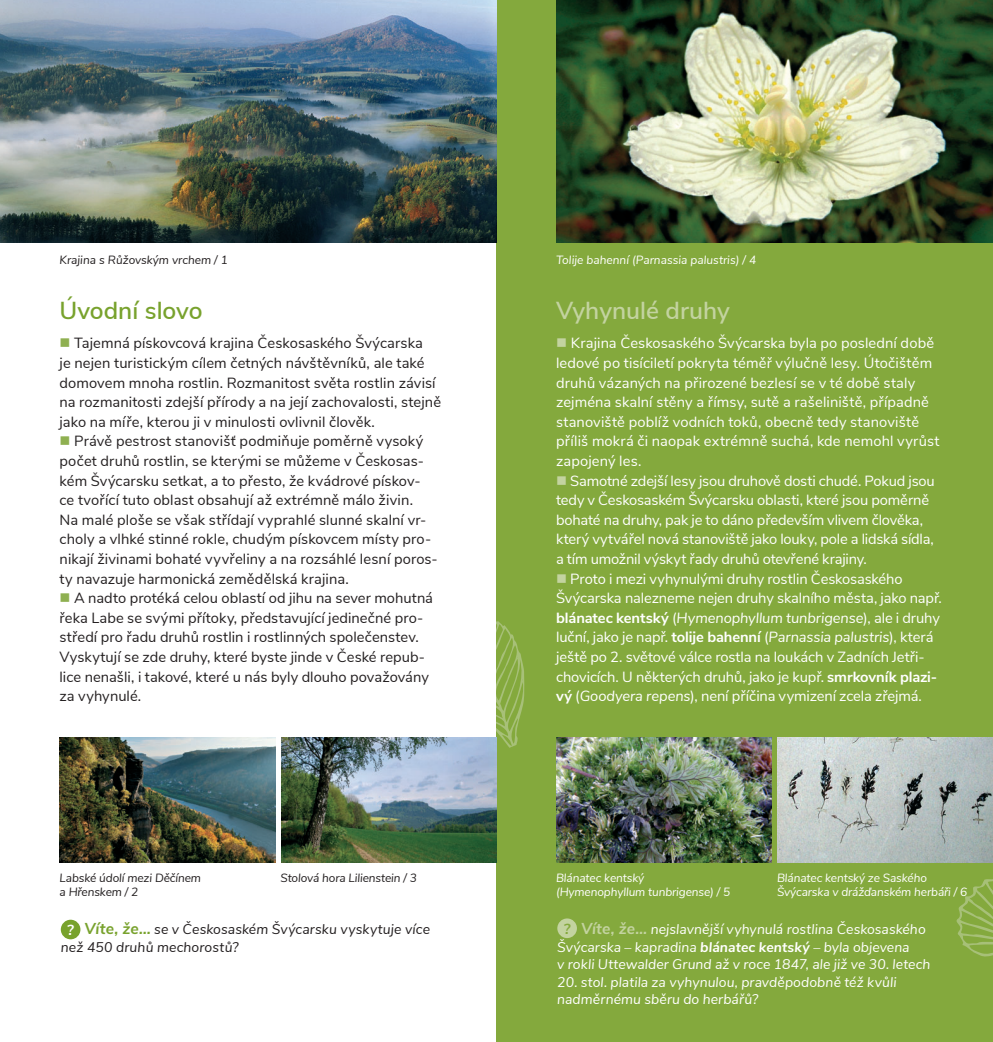
<style>
.page{position:relative;width:993px;height:1042px;background:#fff}
.page>*{position:absolute;margin:0;border:0;box-sizing:border-box;transform-origin:0 0}
.t1{font:600 24.5px "Nunito Sans";color:#c3d3a0}
.t2{font:600 24.5px "Nunito Sans";color:#78a22d}
.t3{font:14.7px/19.6px "Nunito Sans";letter-spacing:-.005em;color:#fff}
.t4{font:14.7px/19.6px "Nunito Sans";letter-spacing:.005em;color:#231f20}
.t5{font:italic 14px/17.5px "Nunito Sans";letter-spacing:.005em;color:#fff}
.t6{font:italic 14px/17.5px "Nunito Sans";letter-spacing:.01em;color:#231f20}
.t7{font:italic 11.9px/14.3px "Nunito Sans";letter-spacing:-.01em;color:#fff}
.t8{font:italic 11.9px/14.3px "Nunito Sans";letter-spacing:-.01em;color:#231f20}
.s1{color:#8fb051}
.s2{font-weight:700;font-size:14.53px;color:#fff}
.s3{font-weight:700;font-size:15.75px;color:#78a22d}
.s4{color:#c3d3a0}
.s5{font-weight:700}
.s6{font-style:italic}
.s7{font-weight:700;font-size:14.53px;color:#84a93d}
.s8{font-weight:700;font-size:15.75px;color:#c3d3a0}
</style>
<div class="page">
<div style="left:496px;top:0;width:496px;height:1042px;background:#84a93d"></div>
<svg style="left:956px;top:879px;width:36px;height:78px"></svg>
<svg style="left:496px;top:621px;width:29px;height:127px"></svg>
<img style="left:0;top:0;width:496px;height:243px">
<img style="left:556px;top:0;width:436px;height:243px">
<img style="left:60px;top:738px;width:215px;height:124px">
<img style="left:281px;top:738px;width:215px;height:124px">
<div style="left:61px;top:919px;width:19px;height:20px;background:#78a22d;border-radius:50%"></div>
<div style="left:557px;top:918px;width:19px;height:20px;background:#c3d3a0;border-radius:50%"></div>
<img style="left:556px;top:738px;width:215px;height:124px">
<img style="left:777px;top:738px;width:215px;height:124px">
<p class="t8" style="left:60px;top:253px;width:170px">Krajina s Růžovským vrchem / 1</p>
<p class="t7" style="left:556px;top:253px;width:201px">Tolije bahenní (Parnassia palustris) / 4</p>
<h1 class="t2" style="left:60px;top:294px;width:144px">Úvodní slovo</h1>
<p class="t4" style="left:60px;top:334px;width:383px"><span class="s1">■</span> Tajemná pískovcová krajina Českosaského Švýcarska<br>je nejen turistickým cílem četných návštěvníků, ale také domovem mnoha rostlin. Rozmanitost světa rostlin závisí na rozmanitosti zdejší přírody a na její zachovalosti, stejně jako na míře, kterou ji v minulosti ovlivnil člověk.</p>
<p class="t4" style="left:60px;top:432px;width:379px"><span class="s1">■</span> Právě pestrost stanovišť podmiňuje poměrně vysoký počet druhů rostlin, se kterými se můžeme v Českosas&shy;kém Švýcarsku setkat, a to přesto, že kvádrové pískov&shy;ce tvořící tuto oblast obsahují až extrémně málo živin.<br>Na malé ploše se však střídají vyprahlé slunné skalní vr&shy;choly a vlhké stinné rokle, chudým pískovcem místy pro&shy;nikají živinami bohaté vyvřeliny a na rozsáhlé lesní poros&shy;ty navazuje harmonická zemědělská krajina.</p>
<p class="t4" style="left:60px;top:588px;width:375px"><span class="s1">■</span> A nadto protéká celou oblastí od jihu na sever mohutná řeka Labe se svými přítoky, představující jedinečné pro&shy;středí pro řadu druhů rostlin i rostlinných společenstev.<br>Vyskytují se zde druhy, které byste jinde v České repub&shy;lice nenašli, i takové, které u nás byly dlouho považovány za vyhynulé.</p>
<p class="t8" style="left:60px;top:870px;width:143px">Labské údolí mezi Děčínem a Hřenskem / 2</p>
<p class="t6" style="left:61px;top:921px;width:370px;text-indent:6px"><span class="s2">?</span> <span class="s3">Víte, že…</span> se v Českosaském Švýcarsku vyskytuje více než 450 druhů mechorostů?</p>
<p class="t8" style="left:280px;top:870px;width:138px">Stolová hora Lilienstein / 3</p>
<h1 class="t1" style="left:556px;top:294px;width:175px">Vyhynulé druhy</h1>
<p class="t3" style="left:556px;top:334px;width:385px"><span class="s4">■</span> Krajina Českosaského Švýcarska byla po poslední době ledové po tisíciletí pokryta téměř výlučně lesy. Útočištěm druhů vázaných na přirozené bezlesí se v té době staly zejména skalní stěny a římsy, sutě a rašeliniště, případně stanoviště poblíž vodních toků, obecně tedy stanoviště příliš mokrá či naopak extrémně suchá, kde nemohl vyrůst zapojený les.</p>
<p class="t3" style="left:556px;top:471px;width:380px"><span class="s4">■</span> Samotné zdejší lesy jsou druhově dosti chudé. Pokud jsou tedy v Českosaském Švýcarsku oblasti, které jsou poměrně bohaté na druhy, pak je to dáno především vlivem člověka, který vytvářel nová stanoviště jako louky, pole a lidská sídla, a tím umožnil výskyt řady druhů otevřené krajiny.</p>
<p class="t3" style="left:556px;top:569px;width:387px"><span class="s4">■</span> Proto i mezi vyhynulými druhy rostlin Českosaského Švýcarska nalezneme nejen druhy skalního města, jako např. <span class="s5">blánatec kentský</span> (<span class="s6">Hymenophyllum tunbrigense</span>), ale i druhy luční, jako je např. <span class="s5">tolije bahenní</span> (<span class="s6">Parnassia palustris</span>), která ještě po 2. světové válce rostla na loukách v Zadních Jetři&shy;chovicích. U některých druhů, jako je kupř. <span class="s5">smrkovník plazi&shy;vý</span> (<span class="s6">Goodyera repens</span>), není příčina vymizení zcela zřejmá.</p>
<p class="t7" style="left:556px;top:870px;width:175px">Blánatec kentský (Hymenophyllum tunbrigense) / 5</p>
<p class="t5" style="left:557px;top:921px;width:374px;text-indent:6px"><span class="s7">?</span> <span class="s8">Víte, že…</span> nejslavnější vyhynulá rostlina Českosaského<br>Švýcarska – kapradina <span class="s5">blánatec kentský</span> – byla objevena<br>v rokli Uttewalder Grund až v roce 1847, ale již ve 30. letech</p>
<p class="t5" style="left:557px;top:973px;width:341px">20. stol. platila za vyhynulou, pravděpodobně též kvůli nadměrnému sběru do herbářů?</p>
<p class="t7" style="left:776px;top:870px;width:192px">Blánatec kentský ze Saského<br>Švýcarska v drážďanském herbáři / 6</p>
</div>
